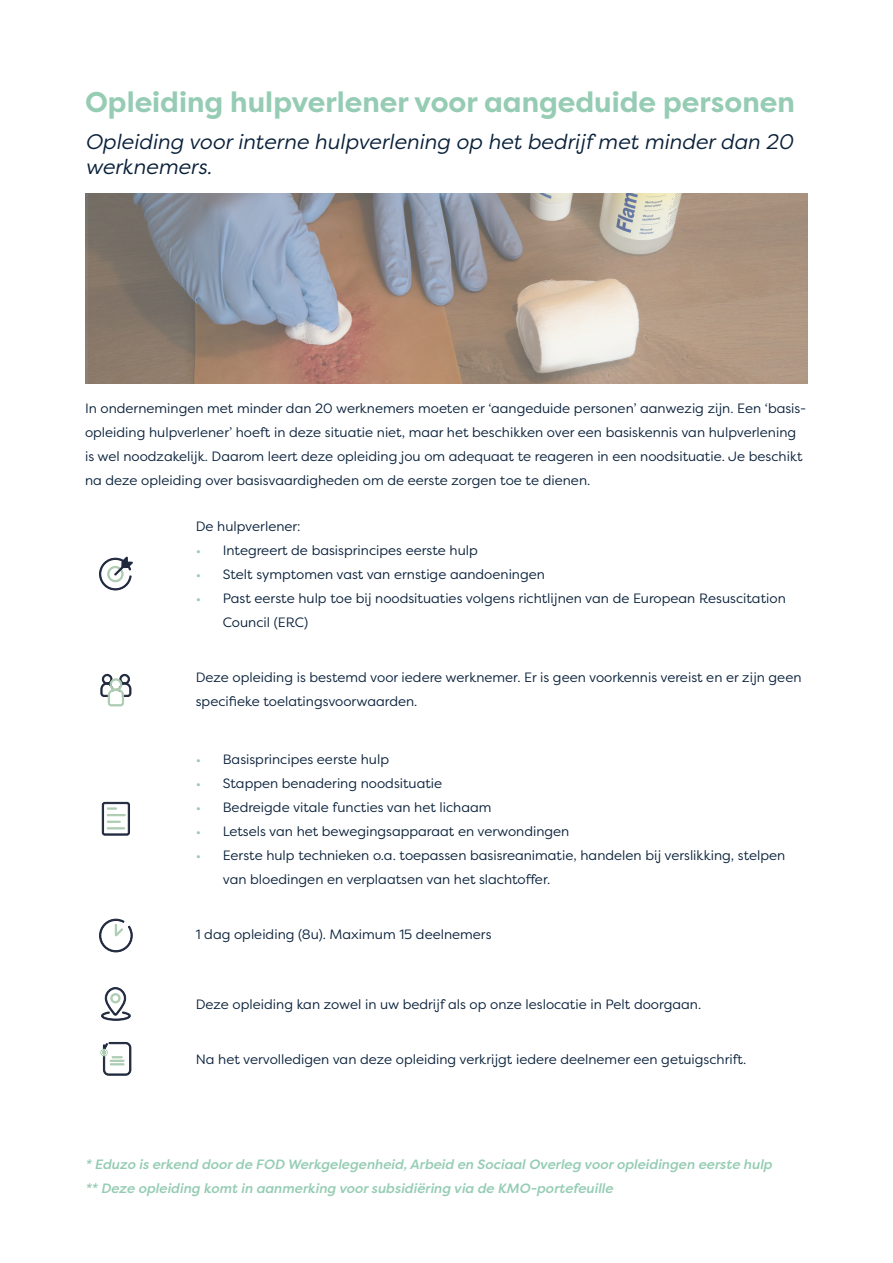
<style>
.page{position:relative;width:893px;height:1263px;background:#fff}
.page>*{position:absolute;margin:0;border:0;box-sizing:border-box;transform-origin:0 0}
.t1{font:700 28.5px "Filson Pro";color:#95ccb3}
.t2{font:italic 21px/25.2px "Filson Pro";color:#09203a}
.Broodtekst{font:13.5px/24px "Filson Pro";color:#09203a}
.Broodtekst-2{font:italic 500 13.5px "Filson Pro";color:#95ccb3}
.s1{color:#95ccb3}
</style>
<div class="page">
<img style="left:85px;top:194px;width:723px;height:190px">
<svg style="left:99px;top:557px;width:34px;height:33px"></svg>
<svg style="left:99px;top:919px;width:34px;height:33px"></svg>
<svg style="left:101px;top:987px;width:30px;height:34px"></svg>
<svg style="left:100px;top:1042px;width:31px;height:34px"></svg>
<svg style="left:101px;top:674px;width:30px;height:33px"></svg>
<svg style="left:102px;top:802px;width:28px;height:33px"></svg>
<p class="t1" style="left:85px;top:84px;width:711px">Opleiding hulpverlener voor aangeduide personen</p>
<p class="t2" style="left:85px;top:129px;width:709px">Opleiding voor interne hulpverlening op het bedrijf met minder dan 20 werknemers.</p>
<p class="Broodtekst" style="left:85px;top:396px;width:723px">In ondernemingen met minder dan 20 werknemers moeten er ‘aangeduide personen’ aanwezig zijn. Een ‘basis&shy;opleiding hulpverlener’ hoeft in deze situatie niet, maar het beschikken over een basiskennis van hulpverlening is wel noodzakelijk. Daarom leert deze opleiding jou om adequaat te reageren in een noodsituatie. Je beschikt na deze opleiding over basisvaardigheden om de eerste zorgen toe te dienen.</p>
<p class="Broodtekst" style="left:196px;top:513px;width:106px">De hulpverlener:</p>
<p class="Broodtekst" style="left:196px;top:537px;width:284px"><span class="s1">•</span> Integreert de basisprincipes eerste hulp</p>
<p class="Broodtekst" style="left:196px;top:561px;width:351px"><span class="s1">•</span> Stelt symptomen vast van ernstige aandoeningen</p>
<p class="Broodtekst" style="left:223px;top:585px;width:564px;text-indent:-27px"><span class="s1">•</span> Past eerste hulp toe bij noodsituaties volgens richtlijnen van de European Resuscitation<br>Council (ERC)</p>
<p class="Broodtekst" style="left:196px;top:665px;width:607px">Deze opleiding is bestemd voor iedere werknemer. Er is geen voorkennis vereist en er zijn geen specifieke toelatingsvoorwaarden.</p>
<p class="Broodtekst" style="left:196px;top:747px;width:195px"><span class="s1">•</span> Basisprincipes eerste hulp</p>
<p class="Broodtekst" style="left:196px;top:771px;width:248px"><span class="s1">•</span> Stappen benadering noodsituatie</p>
<p class="Broodtekst" style="left:196px;top:795px;width:297px"><span class="s1">•</span> Bedreigde vitale functies van het lichaam</p>
<p class="Broodtekst" style="left:196px;top:819px;width:375px"><span class="s1">•</span> Letsels van het bewegingsapparaat en verwondingen</p>
<p class="Broodtekst" style="left:223px;top:843px;width:564px;text-indent:-27px"><span class="s1">•</span> Eerste hulp technieken o.a. toepassen basisreanimatie, handelen bij verslikking, stelpen van bloedingen en verplaatsen van het slachtoffer.</p>
<p class="Broodtekst" style="left:196px;top:922px;width:297px">1 dag opleiding (8u). Maximum 15 deelnemers</p>
<p class="Broodtekst" style="left:196px;top:992px;width:507px">Deze opleiding kan zowel in uw bedrijf als op onze leslocatie in Pelt doorgaan.</p>
<p class="Broodtekst" style="left:196px;top:1047px;width:552px">Na het vervolledigen van deze opleiding verkrijgt iedere deelnemer een getuigschrift.</p>
<p class="Broodtekst-2" style="left:85px;top:1155px;width:688px">* Eduzo is erkend door de FOD Werkgelegenheid, Arbeid en Sociaal Overleg voor opleidingen eerste hulp</p>
<p class="Broodtekst-2" style="left:85px;top:1179px;width:529px">** Deze opleiding komt in aanmerking voor subsidiëring via de KMO-portefeuille</p>
</div>
